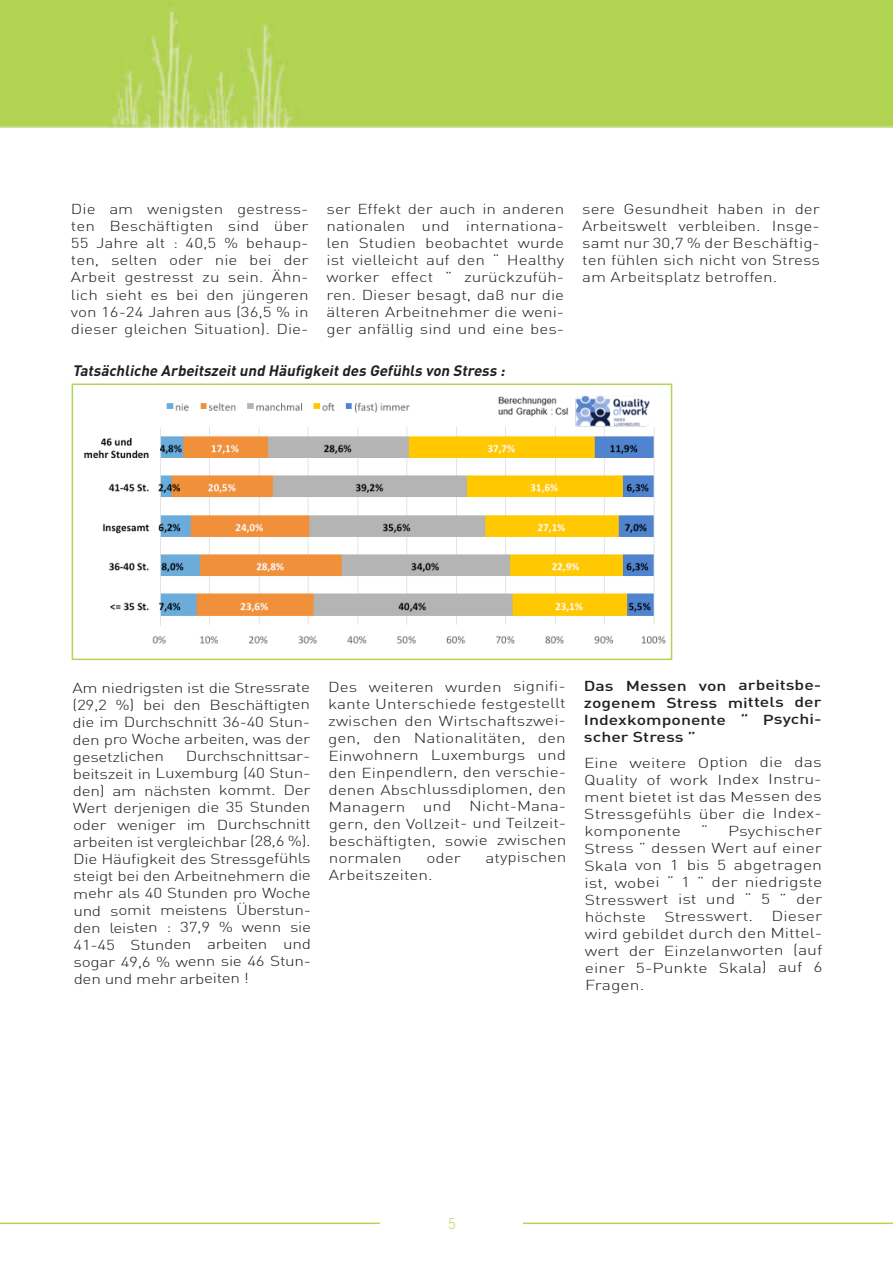
<style>
.page{position:relative;width:893px;height:1263px;background:#fff}
.page>*{position:absolute;margin:0;border:0;box-sizing:border-box;transform-origin:0 0}
.Sous-titre_2{font:italic 700 15px "DIN Pro";color:#231f20}
.t1{font:300 15px "DIN Pro";color:#b2d454}
.texte_courant{font:300 14.25px/17.1px "DIN Pro";letter-spacing:-.005em;color:#231f20;text-align:justify;scale:1.21 1}
.texte_courant-2{font:300 14.25px/17.1px "DIN Pro";letter-spacing:-.005em;color:#231f20;text-align:justify;scale:1.2 1}
.texte_courant-3{font:300 14.25px/17.2px "DIN Pro";letter-spacing:-.005em;color:#231f20;text-align:justify;scale:1.24 1}
.texte_courant-4{font:500 14.25px/17.2px "DIN Pro";letter-spacing:-.005em;color:#231f20;text-align:justify;scale:1.24 1}
</style>
<div class="page">
<hr style="left:0;top:1222px;width:893px;height:2px;background:#b2d454">
<div style="left:381px;top:1217px;width:142px;height:46px;background:#fff"></div>
<img style="left:0;top:0;width:893px;height:128px">
<img style="left:83px;top:402px;width:583px;height:242px">
<div style="left:72px;top:383px;width:600px;height:277px;border:2px solid #b2d454"></div>
<img style="left:491px;top:395px;width:159px;height:36px">
<p class="texte_courant-2" style="left:71px;top:200px;width:200px">Die am wenigsten gestress&shy;ten Beschäftigten sind über 55 Jahre alt : 40,5 % behaup&shy;ten, selten oder nie bei der Arbeit gestresst zu sein. Ähn&shy;lich sieht es bei den jüngeren von 16-24 Jahren aus (36,5 % in dieser gleichen Situation). Die-</p>
<p class="texte_courant-2" style="left:327px;top:200px;width:200px">ser Effekt der auch in anderen nationalen und internationa&shy;len Studien beobachtet wurde ist vielleicht auf den “ Healthy worker effect ” zurückzufüh&shy;ren. Dieser besagt, daβ nur die älteren Arbeitnehmer die weni&shy;ger anfällig sind und eine bes-</p>
<p class="texte_courant-2" style="left:582px;top:200px;width:200px">sere Gesundheit haben in der Arbeitswelt verbleiben. Insge&shy;samt nur 30,7 % der Beschäftig&shy;ten fühlen sich nicht von Stress am Arbeitsplatz betroffen.</p>
<p class="Sous-titre_2" style="left:72px;top:361px;width:437px">Tatsächliche Arbeitszeitund Häufigkeitdes Gefühls von Stress :</p>
<p class="texte_courant" style="left:72px;top:678px;width:198px">Am niedrigsten ist die Stressrate (29,2 %) bei den Beschäftigten die im Durchschnitt 36-40 Stun&shy;den pro Woche arbeiten, was der gesetzlichen</p>
<p class="texte_courant" style="left:73px;top:747px;width:199px;text-indent:113px">Durchschnittsar&shy;beitszeit in Luxemburg (40 Stun&shy;den) am nächsten kommt. Der Wert derjenigen die 35 Stunden oder weniger im Durchschnitt arbeiten ist vergleichbar (28,6 %).<br>Die Häufigkeit des Stressgefühls steigt bei den Arbeitnehmern die mehr als 40 Stunden pro Woche und somit meistens Überstun&shy;den leisten : 37,9 % wenn sie 41-45 Stunden arbeiten und sogar 49,6 % wenn sie 46 Stun&shy;den und mehr arbeiten !</p>
<p class="texte_courant" style="left:328px;top:677px;width:199px">Des weiteren wurden signifi&shy;kante Unterschiede festgestellt zwischen den Wirtschaftszwei&shy;gen, den Nationalitäten, den Einwohnern Luxemburgs und den Einpendlern, den verschie&shy;denen Abschlussdiplomen, den Managern und Nicht-Mana&shy;gern, den Vollzeit- und Teilzeit&shy;beschäftigten, sowie zwischen normalen</p>
<p class="texte_courant" style="left:426px;top:848px;width:30px">oder</p>
<p class="texte_courant" style="left:486px;top:848px;width:68px">atypischen</p>
<p class="texte_courant" style="left:329px;top:866px;width:87px">Arbeitszeiten.</p>
<p class="texte_courant-4" style="left:584px;top:676px;width:193px">Das Messen von arbeitsbe&shy;zogenem Stress mittels der Indexkomponente “ Psychi&shy;scher Stress ”</p>
<p class="texte_courant-3" style="left:584px;top:753px;width:193px">Eine weitere Option die das Quality of work Index Instru&shy;ment bietet ist das Messen des Stressgefühls über die Index&shy;komponente</p>
<p class="texte_courant-3" style="left:701px;top:821px;width:7px">“</p>
<p class="texte_courant-3" style="left:584px;top:821px;width:193px;text-indent:144px">Psychischer Stress ” dessen Wert auf einer Skala von 1 bis 5 abgetragen ist, wobei “ 1 ” der niedrigste Stresswert ist und “ 5 ” der höchste</p>
<p class="texte_courant-3" style="left:585px;top:907px;width:193px;text-indent:187px">Dieser wird gebildet durch den Mittel&shy;wert der Einzelanworten (auf einer 5-Punkte Skala) auf 6<br>Fragen.</p>
<p class="texte_courant-3" style="left:664px;top:907px;width:73px">Stresswert.</p>
<p class="t1" style="left:448px;top:1213px;width:9px">5</p>
</div>
